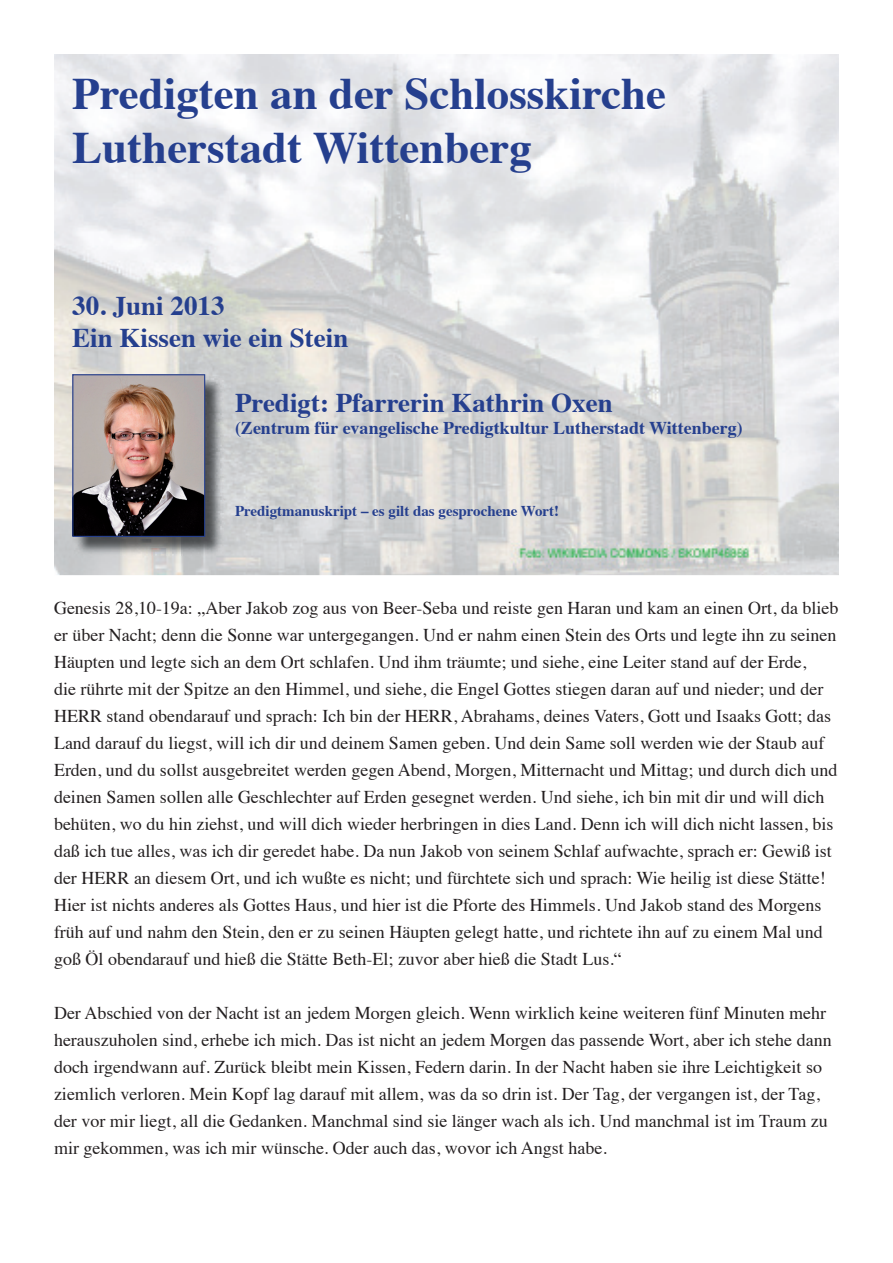
<style>
.page{position:relative;width:893px;height:1263px;background:#fff}
.page>*{position:absolute;margin:0;border:0;box-sizing:border-box;transform-origin:0 0}
.t1{font:700 45px/54px "Times";color:#253f8e}
.t2{font:700 27px/32.4px "Times";color:#253f8e}
.t3{font:18px/27px "Times";color:#231f20}
.t4{font:700 18px "Times";color:#253f8e}
.t5{font:700 15px "Times";color:#253f8e}
</style>
<div class="page">
<img style="left:54px;top:54px;width:785px;height:521px">
<img style="left:75px;top:377px;width:149px;height:178px">
<img style="left:72px;top:374px;width:133px;height:163px">
<h1 class="t1" style="left:72px;top:62px;width:595px">Predigten an der Schlosskirche<br>Lutherstadt Wittenberg</h1>
<h2 class="t2" style="left:72px;top:287px;width:278px">30. Juni 2013<br>Ein Kissen wie ein Stein</h2>
<h2 class="t2" style="left:235px;top:384px;width:379px">Predigt: Pfarrerin Kathrin Oxen</h2>
<p class="t4" style="left:235px;top:410px;width:509px">(Zentrum für evangelische Predigtkultur Lutherstadt Wittenberg)</p>
<p class="t5" style="left:235px;top:497px;width:326px">Predigtmanuskript – es gilt das gesprochene Wort!</p>
<p class="t3" style="left:54px;top:592px;width:786px">Genesis 28,10-19a: „Aber Jakob zog aus von Beer-Seba und reiste gen Haran und kam an einen Ort, da blieb er über Nacht; denn die Sonne war untergegangen. Und er nahm einen Stein des Orts und legte ihn zu seinen Häupten und legte sich an dem Ort schlafen. Und ihm träumte; und siehe, eine Leiter stand auf der Erde,<br>die rührte mit der Spitze an den Himmel, und siehe, die Engel Gottes stiegen daran auf und nieder; und der HERR stand obendarauf und sprach: Ich bin der HERR, Abrahams, deines Vaters, Gott und Isaaks Gott; das Land darauf du liegst, will ich dir und deinem Samen geben. Und dein Same soll werden wie der Staub auf Erden, und du sollst ausgebreitet werden gegen Abend, Morgen, Mitternacht und Mittag; und durch dich und deinen Samen sollen alle Geschlechter auf Erden gesegnet werden. Und siehe, ich bin mit dir und will dich behüten, wo du hin ziehst, und will dich wieder herbringen in dies Land. Denn ich will dich nicht lassen, bis daß ich tue alles, was ich dir geredet habe. Da nun Jakob von seinem Schlaf aufwachte, sprach er: Gewiß ist der HERR an diesem Ort, und ich wußte es nicht; und fürchtete sich und sprach: Wie heilig ist diese Stätte!<br>Hier ist nichts anderes als Gottes Haus, und hier ist die Pforte des Himmels. Und Jakob stand des Morgens früh auf und nahm den Stein, den er zu seinen Häupten gelegt hatte, und richtete ihn auf zu einem Mal und goß Öl obendarauf und hieß die Stätte Beth-El; zuvor aber hieß die Stadt Lus.“</p>
<p class="t3" style="left:54px;top:997px;width:779px">Der Abschied von der Nacht ist an jedem Morgen gleich. Wenn wirklich keine weiteren fünf Minuten mehr herauszuholen sind, erhebe ich mich. Das ist nicht an jedem Morgen das passende Wort, aber ich stehe dann doch irgendwann auf. Zurück bleibt mein Kissen, Federn darin. In der Nacht haben sie ihre Leichtigkeit so ziemlich verloren. Mein Kopf lag darauf mit allem, was da so drin ist. Der Tag, der vergangen ist, der Tag, der vor mir liegt, all die Gedanken. Manchmal sind sie länger wach als ich. Und manchmal ist im Traum zu mir gekommen, was ich mir wünsche. Oder auch das, wovor ich Angst habe.</p>
</div>
